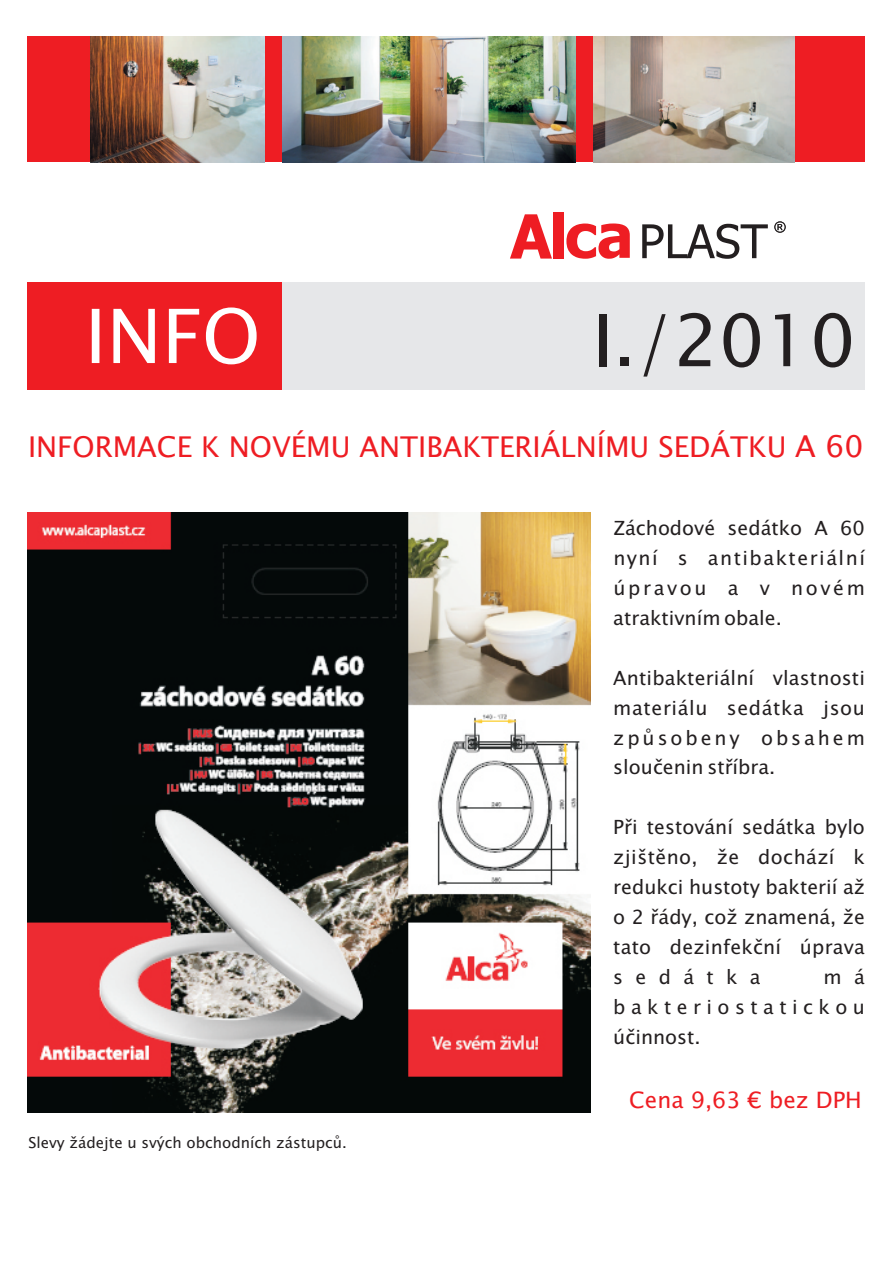
<style>
.page{position:relative;width:893px;height:1263px;background:#fff}
.page>*{position:absolute;margin:0;border:0;box-sizing:border-box;transform-origin:0 0}
.t1{font:72px "Lucida Sans Unicode";color:#231f20}
.t2{font:28.5px "Lucida Sans Unicode";color:#ee1d23}
.t3{font:22.5px "Lucida Sans Unicode";color:#ee1d23}
.t4{font:19.5px/30px "Lucida Sans Unicode";letter-spacing:.03em;color:#231f20;text-align:justify}
.t5{font:15px "Lucida Sans Unicode";color:#231f20}
.s1{font-size:30px}
</style>
<div class="page">
<svg style="left:510px;top:214px;width:42px;height:45px"></svg>
<div style="left:553px;top:212px;width:11px;height:47px;background:#ee1d23"></div>
<svg style="left:566px;top:224px;width:63px;height:35px"></svg>
<svg style="left:642px;top:224px;width:125px;height:35px"></svg>
<svg style="left:774px;top:221px;width:11px;height:12px"></svg>
<div style="left:28px;top:36px;width:837px;height:126px;background:#ee1d23"></div>
<img style="left:282px;top:36px;width:293px;height:126px">
<img style="left:90px;top:36px;width:175px;height:126px">
<img style="left:593px;top:36px;width:201px;height:126px">
<div style="left:27px;top:282px;width:255px;height:107px;background:#ee1d23"></div>
<svg style="left:92px;top:308px;width:164px;height:56px"></svg>
<div style="left:282px;top:282px;width:583px;height:107px;background:#e6e7e9"></div>
<img style="left:27px;top:513px;width:563px;height:600px">
<h1 class="t1" style="left:592px;top:310px;width:265px">I./2010</h1>
<h2 class="t2" style="left:28px;top:435px;width:836px">INFORMACE K NOVÉMU ANTIBAKTERIÁLNÍMU SEDÁTKU <span class="s1">A 60</span></h2>
<p class="t4" style="left:613px;top:514px;width:253px">Záchodové sedátko A 60 nyní s antibakteriální úpravou a v novém atraktivním obale.</p>
<p class="t4" style="left:613px;top:664px;width:253px">Antibakteriální vlastnosti materiálu sedátka jsou zpùsobeny obsahem slouèenin støíbra.</p>
<p class="t4" style="left:613px;top:814px;width:253px">Pøi testování sedátka bylo zjištìno, že dochází k redukci hustoty bakterií až o 2 øády, což znamená, že tato dezinfekèní úprava sedátka</p>
<p class="t4" style="left:613px;top:964px;width:253px;text-indent:210px">m á bakteriostatickou úèinnost.</p>
<p class="t5" style="left:28px;top:1136px;width:320px">Slevy žádejte u svých obchodních zástupcù.</p>
<p class="t3" style="left:629px;top:1090px;width:234px">Cena 9,63 € bez DPH</p>
</div>
